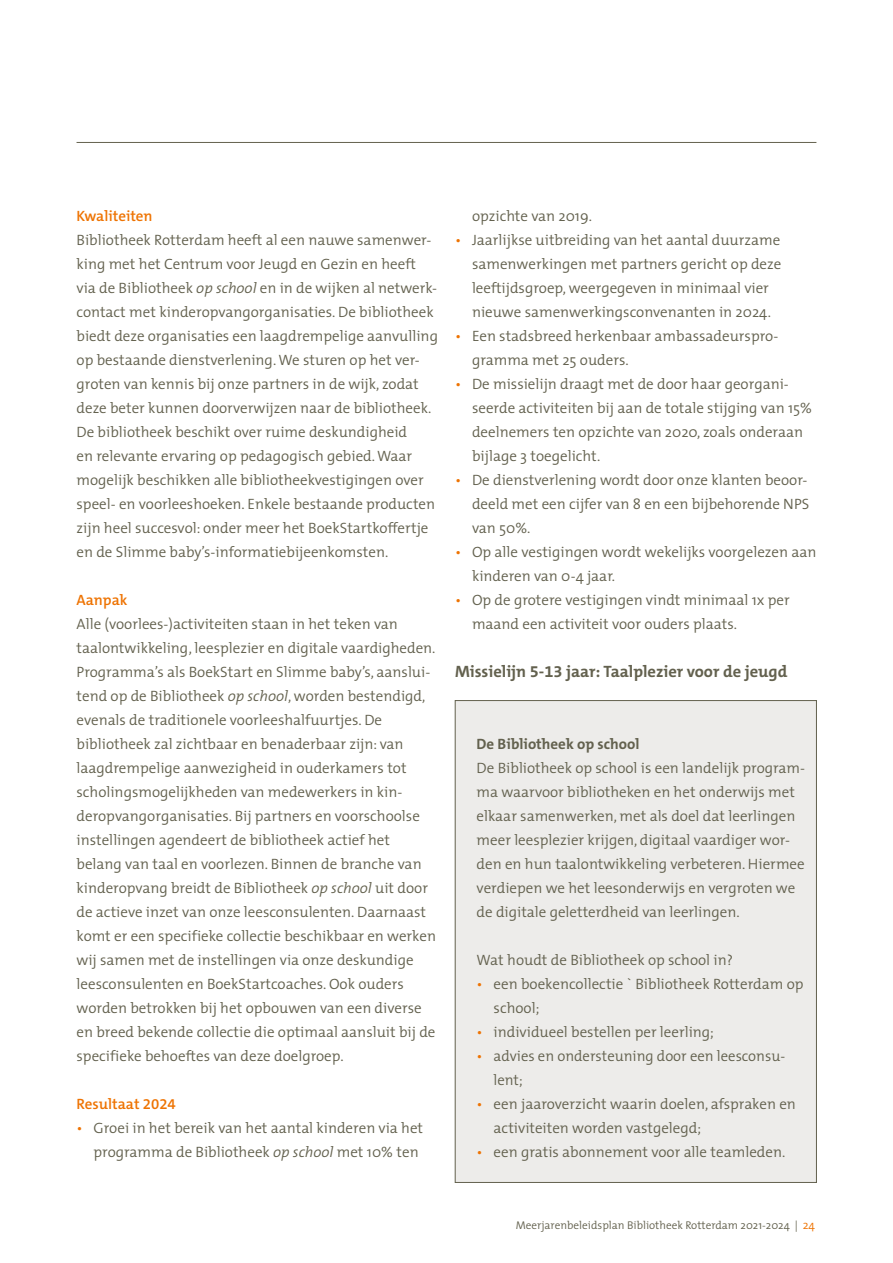
<style>
.page{position:relative;width:893px;height:1263px;background:#fff}
.page>*{position:absolute;margin:0;border:0;box-sizing:border-box;transform-origin:0 0}
.Tussenkopje{font:700 16.5px "The Mix C5";color:#63614e}
.platte_1{font:300 15px/24px "The Mix";color:#63614e}
.Tussenkopje_N2{font:600 15px "The Mix C5";color:#ee7302}
.platte_1-2{font:700 15px "The Mix C5";color:#63614e}
.t1{font:300 11.25px "The Mix";color:#63614e}
.s1{font-family:"The Mix B W4";font-style:italic}
.s2{color:#ee7302}
.s3{font-size:12px;color:#ee7302}
</style>
<div class="page">
<hr style="left:77px;top:142px;width:739px;height:1px;background:#63614e">
<div style="left:455px;top:700px;width:361px;height:482px;background:#edecea"></div>
<p class="Tussenkopje_N2" style="left:77px;top:206px;width:78px">Kwaliteiten</p>
<p class="platte_1" style="left:77px;top:228px;width:363px">Bibliotheek Rotterdam heeft al een nauwe samenwer&shy;king met het Centrum voor Jeugd en Gezin en heeft via de Bibliotheek <span class="s1">op school</span> en in de wijken al netwerk&shy;contact met kinderopvangorganisaties. De bibliotheek biedt deze organisaties een laagdrempelige aanvulling op bestaande dienstverlening. We sturen op het ver&shy;groten van kennis bij onze partners in de wijk, zodat deze beter kunnen doorverwijzen naar de bibliotheek.<br>De bibliotheek beschikt over ruime deskundigheid<br>en relevante ervaring op pedagogisch gebied. Waar mogelijk beschikken alle bibliotheekvestigingen over speel- en voorleeshoeken. Enkele bestaande producten zijn heel succesvol: onder meer het BoekStartkoffertje en de Slimme baby’s-informatiebijeenkomsten.</p>
<p class="Tussenkopje_N2" style="left:77px;top:590px;width:53px">Aanpak</p>
<p class="platte_1" style="left:77px;top:612px;width:361px">Alle (voorlees-)activiteiten staan in het teken van taalontwikkeling, leesplezier en digitale vaardigheden.<br>Programma’s als BoekStart en Slimme baby’s, aanslui&shy;tend op de Bibliotheek <span class="s1">op school</span>, worden bestendigd, evenals de traditionele voorleeshalfuurtjes. De bibliotheek zal zichtbaar en benaderbaar zijn: van laagdrempelige aanwezigheid in ouderkamers tot scholingsmogelijkheden van medewerkers in kin&shy;deropvangorganisaties. Bij partners en voorschoolse instellingen agendeert de bibliotheek actief het belang van taal en voorlezen. Binnen de branche van kinderopvang breidt de Bibliotheek <span class="s1">op school</span> uit door de actieve inzet van onze leesconsulenten. Daarnaast komt er een specifieke collectie beschikbaar en werken wij samen met de instellingen via onze deskundige leesconsulenten en BoekStartcoaches. Ook ouders worden betrokken bij het opbouwen van een diverse en breed bekende collectie die optimaal aansluit bij de specifieke behoeftes van deze doelgroep.</p>
<p class="Tussenkopje_N2" style="left:77px;top:1094px;width:101px">Resultaat 2024</p>
<p class="platte_1" style="left:77px;top:1116px;width:348px;text-align:right"><span class="s2">•</span> Groei in het bereik van het aantal kinderen via het programma de Bibliotheek <span class="s1">op school</span> met 10% ten</p>
<p class="platte_1" style="left:472px;top:204px;width:121px">opzichte van 2019.</p>
<p class="platte_1" style="left:472px;top:228px;width:311px;text-indent:-17px"><span class="s2">•</span> Jaarlijkse uitbreiding van het aantal duurzame samenwerkingen met partners gericht op deze leeftijdsgroep, weergegeven in minimaal vier nieuwe samenwerkingsconvenanten in 2024.</p>
<p class="platte_1" style="left:472px;top:324px;width:308px;text-indent:-17px"><span class="s2">•</span> Een stadsbreed herkenbaar ambassadeurspro&shy;gramma met 25 ouders.</p>
<p class="platte_1" style="left:472px;top:372px;width:341px;text-indent:-17px"><span class="s2">•</span> De missielijn draagt met de door haar georgani&shy;seerde activiteiten bij aan de totale stijging van 15% deelnemers ten opzichte van 2020, zoals onderaan bijlage 3 toegelicht.</p>
<p class="platte_1" style="left:472px;top:468px;width:339px;text-indent:-17px"><span class="s2">•</span> De dienstverlening wordt door onze klanten beoor&shy;deeld met een cijfer van 8 en een bijbehorende NPS van 50%.</p>
<p class="platte_1" style="left:472px;top:540px;width:346px;text-indent:-17px"><span class="s2">•</span> Op alle vestigingen wordt wekelijks voorgelezen aan kinderen van 0-4 jaar.</p>
<p class="platte_1" style="left:472px;top:588px;width:319px;text-indent:-17px"><span class="s2">•</span> Op de grotere vestigingen vindt minimaal 1x per maand een activiteit voor ouders plaats.</p>
<h3 class="Tussenkopje" style="left:455px;top:660px;width:334px">Missielijn 5-13 jaar: Taalplezier voor de jeugd</h3>
<p class="platte_1-2" style="left:477px;top:734px;width:164px">De Bibliotheek op school</p>
<p class="platte_1" style="left:477px;top:756px;width:330px">De Bibliotheek op school is een landelijk program&shy;ma waarvoor bibliotheken en het onderwijs met elkaar samenwerken, met als doel dat leerlingen meer leesplezier krijgen, digitaal vaardiger wor&shy;den en hun taalontwikkeling verbeteren. Hiermee verdiepen we het leesonderwijs en vergroten we de digitale geletterdheid van leerlingen.</p>
<p class="platte_1" style="left:477px;top:948px;width:258px">Wat houdt de Bibliotheek op school in?</p>
<p class="platte_1" style="left:494px;top:972px;width:311px;text-indent:-17px"><span class="s2">•</span> een boekencollectie ` Bibliotheek Rotterdam op school;</p>
<p class="platte_1" style="left:477px;top:1020px;width:239px"><span class="s2">•</span> individueel bestellen per leerling;</p>
<p class="platte_1" style="left:494px;top:1044px;width:293px;text-indent:-17px"><span class="s2">•</span> advies en ondersteuning door een leesconsu&shy;lent;</p>
<p class="platte_1" style="left:494px;top:1092px;width:304px;text-indent:-17px"><span class="s2">•</span> een jaaroverzicht waarin doelen, afspraken en activiteiten worden vastgelegd;</p>
<p class="platte_1" style="left:477px;top:1140px;width:310px"><span class="s2">•</span> een gratis abonnement voor alle teamleden.</p>
<p class="t1" style="left:516px;top:1218px;width:301px">Meerjarenbeleidsplan Bibliotheek Rotterdam 2021-2024 | <span class="s3">24</span></p>
</div>
